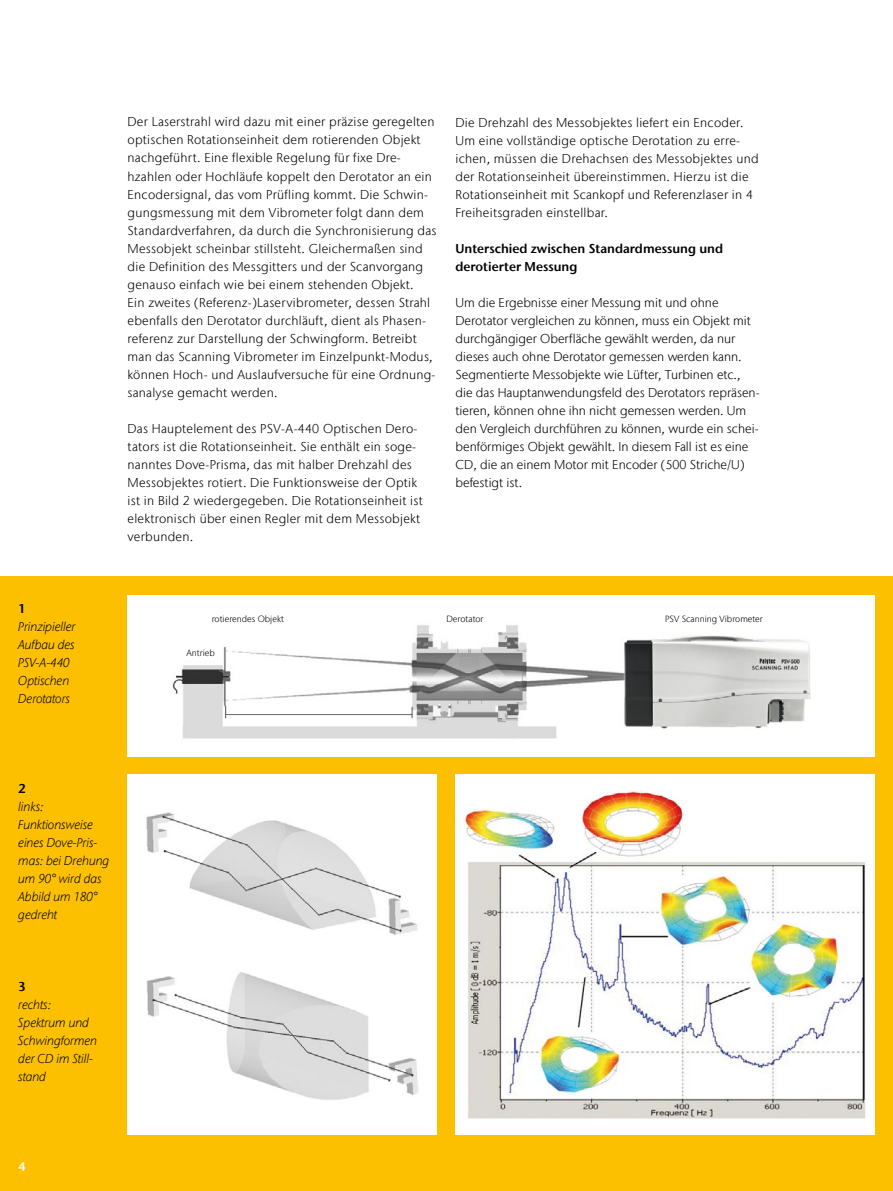
<style>
.page{position:relative;width:893px;height:1191px;background:#fff}
.page>*{position:absolute;margin:0;border:0;box-sizing:border-box;transform-origin:0 0}
.t1{font:300 12.75px/18px "Stone Sans IIITC Com";letter-spacing:.02em;color:#000}
.t2{font:300 12.75px/18px "Stone Sans IIITC Com";color:#000}
.t3{font:italic 300 12.75px/18px "Stone Sans IIITC Com";color:#000}
.t4{font:600 12.75px/18px "Stone Sans IIITC Com";color:#000}
.t5{font:600 12.75px "Stone Sans IIITC Com";color:#fff}
.t6{font:300 9px "Stone Sans IIITC Com";color:#000}
</style>
<div class="page">
<div style="left:0;top:576px;width:893px;height:615px;background:#fcc000"></div>
<div style="left:128px;top:595px;width:747px;height:161px;background:#fff"></div>
<img style="left:172px;top:625px;width:639px;height:114px">
<div style="left:128px;top:774px;width:309px;height:360px;background:#fff"></div>
<div style="left:455px;top:774px;width:420px;height:360px;background:#fff"></div>
<img style="left:464px;top:791px;width:402px;height:328px">
<img style="left:146px;top:812px;width:272px;height:123px">
<img style="left:146px;top:972px;width:272px;height:128px">
<p class="t4" style="left:18px;top:599px;width:9px">1</p>
<p class="t3" style="left:18px;top:617px;width:58px">Prinzipieller<br>Aufbau des<br>PSV-A-440<br>Optischen<br>Derotators</p>
<p class="t1" style="left:128px;top:113px;width:310px">Der Laserstrahl wird dazu mit einer präzise geregelten optischen Rotationseinheit dem rotierenden Objekt nachgeführt. Eine flexible Regelung für fixe Dre&shy;hzahlen oder Hochläufe koppelt den Derotator an ein Encodersignal, das vom Prüfling kommt. Die Schwin&shy;gungsmessung mit dem Vibrometer folgt dann dem Standardverfahren, da durch die Synchronisierung das Messobjekt scheinbar stillsteht. Gleichermaßen sind die Definition des Messgitters und der Scanvorgang genauso einfach wie bei einem stehenden Objekt.<br>Ein zweites (Referenz-)Laservibrometer, dessen Strahl ebenfalls den Derotator durchläuft, dient als Phasen&shy;referenz zur Darstellung der Schwingform. Betreibt man das Scanning Vibrometer im Einzelpunkt-Modus, können Hoch- und Auslaufversuche für eine Ordnung&shy;sanalyse gemacht werden.</p>
<p class="t1" style="left:128px;top:419px;width:297px">Das Hauptelement des PSV-A-440 Optischen Dero&shy;tators ist die Rotationseinheit. Sie enthält ein soge&shy;nanntes Dove-Prisma, das mit halber Drehzahl des Messobjektes rotiert. Die Funktionsweise der Optik ist in Bild 2 wiedergegeben. Die Rotationseinheit ist elektronisch über einen Regler mit dem Messobjekt verbunden.</p>
<p class="t1" style="left:455px;top:113px;width:305px">Die Drehzahl des Messobjektes liefert ein Encoder.<br>Um eine vollständige optische Derotation zu erre&shy;ichen, müssen die Drehachsen des Messobjektes und der Rotationseinheit übereinstimmen. Hierzu ist die Rotationseinheit mit Scankopf und Referenzlaser in 4<br>Freiheitsgraden einstellbar.</p>
<p class="t4" style="left:455px;top:239px;width:269px">Unterschied zwischen Standardmessung und derotierter Messung</p>
<p class="t2" style="left:455px;top:293px;width:306px">Um die Ergebnisse einer Messung mit und ohne Derotator vergleichen zu können, muss ein Objekt mit durchgängiger Oberfläche gewählt werden, da nur dieses auch ohne Derotator gemessen werden kann.<br>Segmentierte Messobjekte wie Lüfter, Turbinen etc., die das Hauptanwendungsfeld des Derotators repräsen&shy;tieren, können ohne ihn nicht gemessen werden. Um den Vergleich durchführen zu können, wurde ein schei&shy;benförmiges Objekt gewählt. In diesem Fall ist es eine CD, die an einem Motor mit Encoder (500 Striche/U) befestigt ist.</p>
<p class="t6" style="left:212px;top:613px;width:74px">rotierendes Objekt</p>
<p class="t6" style="left:446px;top:613px;width:39px">Derotator</p>
<p class="t6" style="left:665px;top:613px;width:99px">PSV Scanning Vibrometer</p>
<p class="t6" style="left:187px;top:647px;width:30px">Antrieb</p>
<p class="t4" style="left:18px;top:779px;width:9px">2</p>
<p class="t3" style="left:18px;top:797px;width:93px">links:<br>Funktionsweise eines Dove-Pris&shy;mas: bei Drehung um 90° wird das<br>Abbild um 180° gedreht</p>
<p class="t4" style="left:18px;top:977px;width:9px">3</p>
<p class="t3" style="left:18px;top:995px;width:80px">rechts:<br>Spektrum und<br>Schwingformen der CD im Still&shy;stand</p>
<p class="t5" style="left:18px;top:1158px;width:9px">4</p>
</div>
